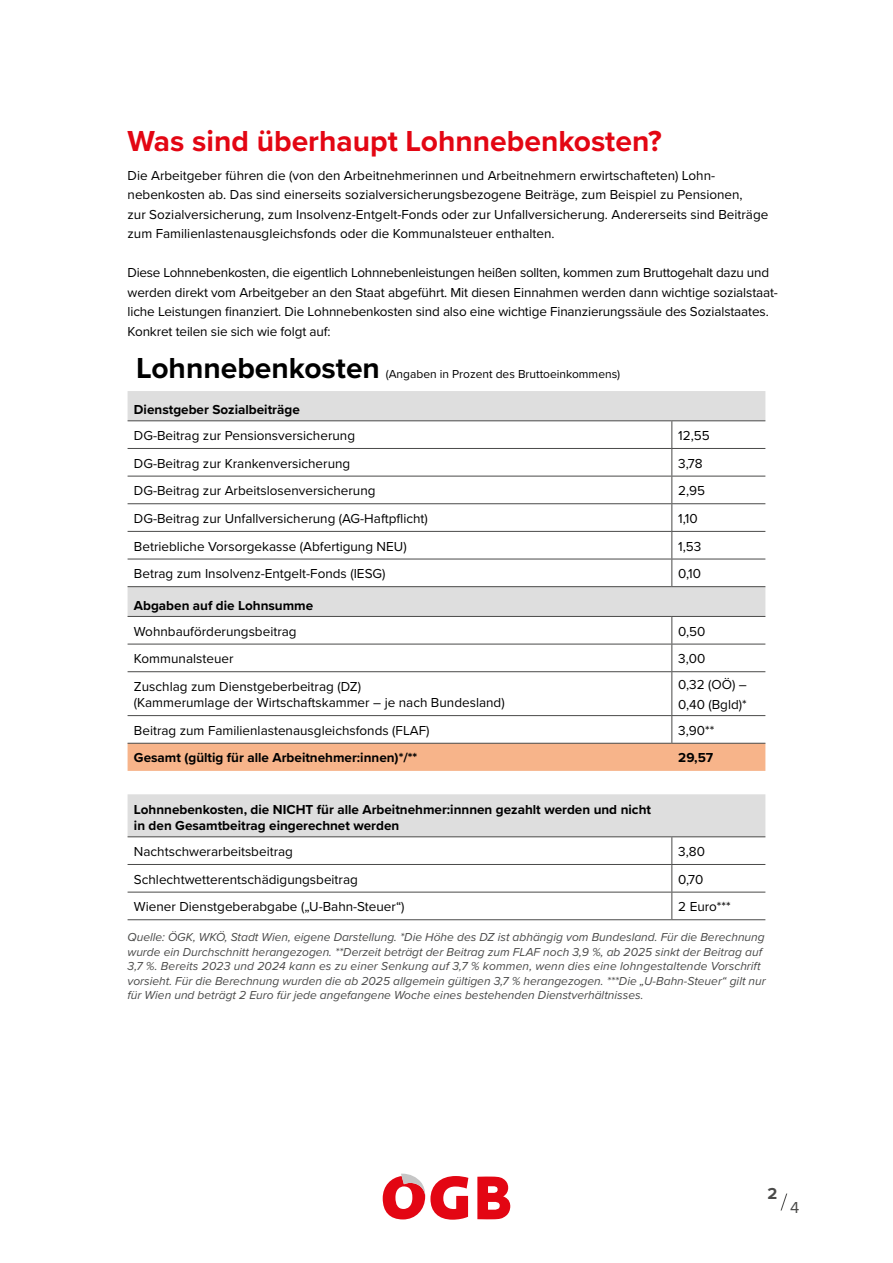
<style>
.page{position:relative;width:893px;height:1263px;background:#fff}
.page>*{position:absolute;margin:0;border:0;box-sizing:border-box;transform-origin:0 0}
.t1{font:700 30px "Proxima Nova";color:#e30613}
.t2{font:700 30px "Proxima Nova";color:#000}
.t3{font:700 16.5px "Proxima Nova";color:#4a4a49}
.t4{font:16.5px "Proxima Nova";color:#4a4a49}
.t5{font:13.5px/19.5px "Proxima Nova";color:#000}
.t6{font:700 13.5px/16.2px "Proxima Nova";color:#000}
.t7{font:italic 12px/14.4px "Proxima Nova";color:#4a4a49}
.t8{font:12px "Proxima Nova";color:#000}
</style>
<div class="page">
<svg style="left:128px;top:391px;width:637px;height:445px"></svg>
<hr style="left:128px;top:448px;width:544px;height:1px;background:#4a4a49">
<hr style="left:672px;top:448px;width:93px;height:1px;background:#4a4a49">
<hr style="left:128px;top:476px;width:544px;height:1px;background:#4a4a49">
<hr style="left:672px;top:476px;width:93px;height:1px;background:#4a4a49">
<hr style="left:128px;top:503px;width:544px;height:1px;background:#4a4a49">
<hr style="left:672px;top:503px;width:93px;height:1px;background:#4a4a49">
<hr style="left:128px;top:531px;width:544px;height:1px;background:#4a4a49">
<hr style="left:672px;top:531px;width:93px;height:1px;background:#4a4a49">
<hr style="left:128px;top:559px;width:544px;height:1px;background:#4a4a49">
<hr style="left:672px;top:559px;width:93px;height:1px;background:#4a4a49">
<svg style="left:671px;top:421px;width:1px;height:165px"></svg>
<hr style="left:128px;top:586px;width:544px;height:1px;background:#4a4a49">
<hr style="left:672px;top:586px;width:93px;height:1px;background:#4a4a49">
<hr style="left:128px;top:616px;width:544px;height:1px;background:#4a4a49">
<hr style="left:672px;top:616px;width:93px;height:1px;background:#4a4a49">
<hr style="left:128px;top:644px;width:544px;height:1px;background:#4a4a49">
<hr style="left:672px;top:644px;width:93px;height:1px;background:#4a4a49">
<svg style="left:671px;top:617px;width:1px;height:54px"></svg>
<hr style="left:128px;top:671px;width:544px;height:1px;background:#4a4a49">
<hr style="left:672px;top:671px;width:93px;height:1px;background:#4a4a49">
<hr style="left:671px;top:672px;width:1px;height:43px;background:#4a4a49">
<hr style="left:128px;top:715px;width:544px;height:1px;background:#4a4a49">
<hr style="left:672px;top:715px;width:93px;height:1px;background:#4a4a49">
<svg style="left:128px;top:716px;width:637px;height:55px"></svg>
<hr style="left:128px;top:743px;width:544px;height:1px;background:#4a4a49">
<hr style="left:672px;top:743px;width:93px;height:1px;background:#4a4a49">
<hr style="left:128px;top:836px;width:544px;height:1px;background:#4a4a49">
<hr style="left:672px;top:836px;width:93px;height:1px;background:#4a4a49">
<hr style="left:128px;top:864px;width:544px;height:1px;background:#4a4a49">
<hr style="left:672px;top:864px;width:93px;height:1px;background:#4a4a49">
<hr style="left:128px;top:892px;width:544px;height:1px;background:#4a4a49">
<hr style="left:672px;top:892px;width:93px;height:1px;background:#4a4a49">
<svg style="left:671px;top:837px;width:1px;height:82px"></svg>
<hr style="left:128px;top:919px;width:544px;height:1px;background:#4a4a49">
<hr style="left:672px;top:919px;width:93px;height:1px;background:#4a4a49">
<hr style="left:128px;top:420px;width:544px;height:1px;background:#4a4a49">
<hr style="left:672px;top:420px;width:93px;height:1px;background:#4a4a49">
<svg style="left:477px;top:1176px;width:33px;height:43px"></svg>
<svg style="left:383px;top:1173px;width:85px;height:47px"></svg>
<svg style="left:780px;top:1193px;width:7px;height:17px"></svg>
<h1 class="t1" style="left:128px;top:119px;width:536px">Was sind überhaupt Lohnnebenkosten?</h1>
<p class="t5" style="left:128px;top:165px;width:642px">Die Arbeitgeber führen die (von den Arbeitnehmerinnen und Arbeitnehmern erwirtschafteten) Lohn&shy;nebenkosten ab. Das sind einerseits sozialversicherungsbezogene Beiträge, zum Beispiel zu Pensionen,<br>zur Sozialversicherung, zum Insolvenz-Entgelt-Fonds oder zur Unfallversicherung. Andererseits sind Beiträge zum Familienlastenausgleichsfonds oder die Kommunalsteuer enthalten.</p>
<p class="t5" style="left:128px;top:262px;width:652px">Diese Lohnnebenkosten, die eigentlich Lohnnebenleistungen heißen sollten, kommen zum Bruttogehalt dazu und werden direkt vom Arbeitgeber an den Staat abgeführt. Mit diesen Einnahmen werden dann wichtige sozialstaat&shy;liche Leistungen finanziert. Die Lohnnebenkosten sind also eine wichtige Finanzierungssäule des Sozialstaates.<br>Konkret teilen sie sich wie folgt auf:</p>
<h1 class="t2" style="left:136px;top:346px;width:245px">Lohnnebenkosten</h1>
<p class="t8" style="left:386px;top:365px;width:236px">(Angaben in Prozent des Bruttoeinkommens)</p>
<p class="t6" style="left:134px;top:401px;width:167px">Dienstgeber Sozialbeiträge</p>
<p class="t5" style="left:134px;top:425px;width:223px">DG-Beitrag zur Pensionsversicherung</p>
<p class="t5" style="left:678px;top:425px;width:33px">12,55</p>
<p class="t5" style="left:134px;top:453px;width:218px">DG-Beitrag zur Krankenversicherung</p>
<p class="t5" style="left:678px;top:453px;width:26px">3,78</p>
<p class="t5" style="left:134px;top:480px;width:243px">DG-Beitrag zur Arbeitslosenversicherung</p>
<p class="t5" style="left:678px;top:480px;width:28px">2,95</p>
<p class="t5" style="left:134px;top:508px;width:295px">DG-Beitrag zur Unfallversicherung (AG-Haftpflicht)</p>
<p class="t5" style="left:678px;top:508px;width:21px">1,10</p>
<p class="t5" style="left:134px;top:536px;width:274px">Betriebliche Vorsorgekasse (Abfertigung NEU)</p>
<p class="t5" style="left:678px;top:536px;width:25px">1,53</p>
<p class="t5" style="left:134px;top:563px;width:253px">Betrag zum Insolvenz-Entgelt-Fonds (IESG)</p>
<p class="t5" style="left:678px;top:563px;width:24px">0,10</p>
<p class="t6" style="left:134px;top:597px;width:181px">Abgaben auf die Lohnsumme</p>
<p class="t5" style="left:134px;top:621px;width:164px">Wohnbauförderungsbeitrag</p>
<p class="t5" style="left:678px;top:621px;width:29px">0,50</p>
<p class="t5" style="left:134px;top:648px;width:101px">Kommunalsteuer</p>
<p class="t5" style="left:678px;top:648px;width:29px">3,00</p>
<p class="t5" style="left:134px;top:678px;width:372px;line-height:16.2px">Zuschlag zum Dienstgeberbeitrag (DZ)<br>(Kammerumlage der Wirtschaftskammer – je nach Bundesland)</p>
<p class="t5" style="left:678px;top:673px;width:70px;line-height:20.4px">0,32 (OÖ) –<br>0,40 (Bgld)*</p>
<p class="t5" style="left:134px;top:720px;width:297px">Beitrag zum Familienlastenausgleichsfonds (FLAF)</p>
<p class="t5" style="left:678px;top:720px;width:38px">3,90**</p>
<p class="t6" style="left:134px;top:749px;width:285px">Gesamt (gültig für alle Arbeitnehmer:innen)*/**</p>
<p class="t6" style="left:678px;top:749px;width:37px">29,57</p>
<p class="t6" style="left:134px;top:801px;width:519px">Lohnnebenkosten, die NICHT für alle Arbeitnehmer:innnen gezahlt werden und nicht in den Gesamtbeitrag eingerechnet werden</p>
<p class="t5" style="left:134px;top:841px;width:161px">Nachtschwerarbeitsbeitrag</p>
<p class="t5" style="left:678px;top:841px;width:28px">3,80</p>
<p class="t5" style="left:134px;top:869px;width:225px">Schlechtwetterentschädigungsbeitrag</p>
<p class="t5" style="left:678px;top:869px;width:27px">0,70</p>
<p class="t5" style="left:134px;top:896px;width:272px">Wiener Dienstgeberabgabe („U-Bahn-Steuer“)</p>
<p class="t5" style="left:678px;top:896px;width:54px">2 Euro***</p>
<p class="t7" style="left:128px;top:929px;width:640px">Quelle: ÖGK, WKÖ, Stadt Wien, eigene Darstellung. *Die Höhe des DZ ist abhängig vom Bundesland. Für die Berechnung wurde ein Durchschnitt herangezogen. **Derzeit beträgt der Beitrag zum FLAF noch 3,9 %, ab 2025 sinkt der Beitrag auf 3,7 %. Bereits 2023 und 2024 kann es zu einer Senkung auf 3,7 % kommen, wenn dies eine lohngestaltende Vorschrift vorsieht. Für die Berechnung wurden die ab 2025 allgemein gültigen 3,7 % herangezogen. ***Die „U-Bahn-Steuer“ gilt nur für Wien und beträgt 2 Euro für jede angefangene Woche eines bestehenden Dienstverhältnisses.</p>
<p class="t3" style="left:768px;top:1181px;width:11px">2</p>
<p class="t4" style="left:790px;top:1195px;width:11px">4</p>
</div>
